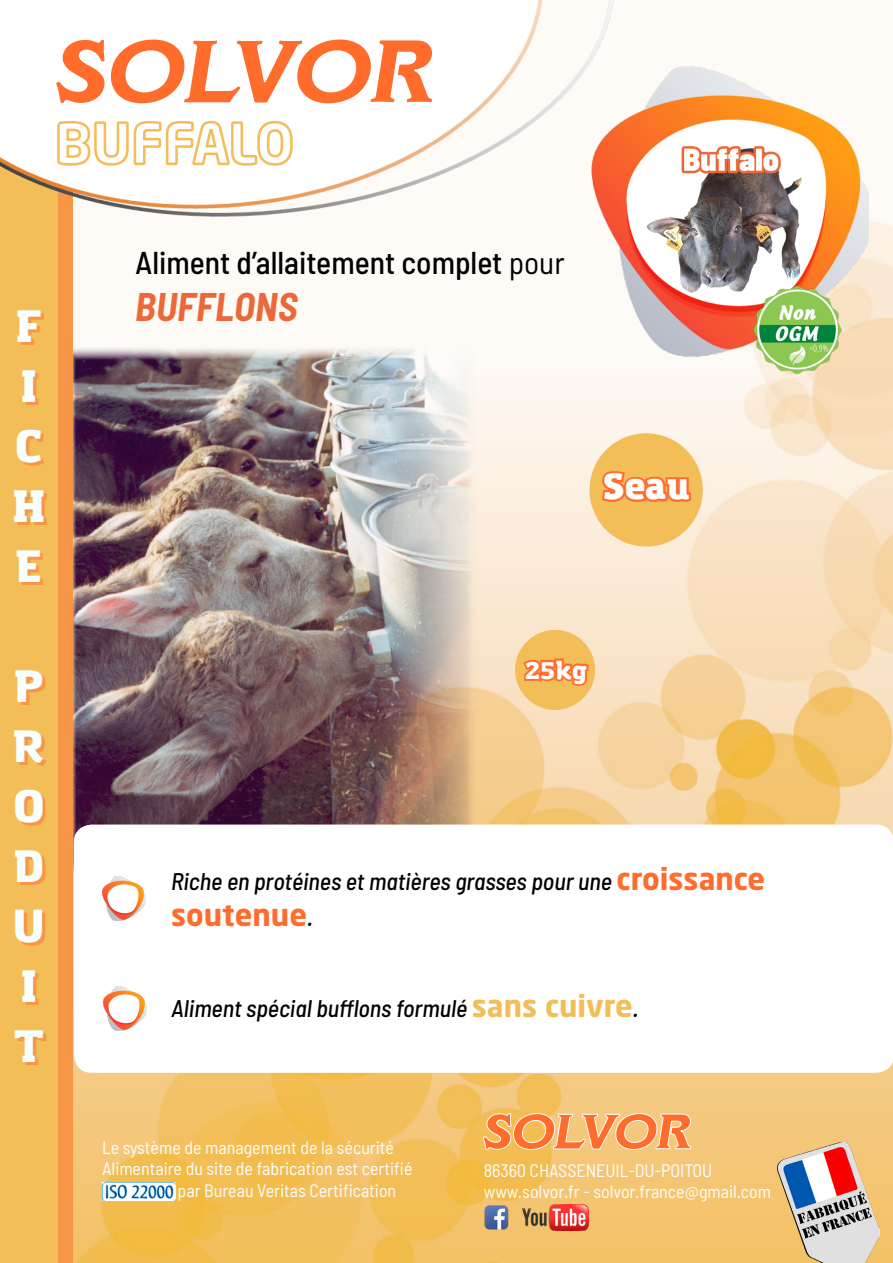
<style>
.page{position:relative;width:893px;height:1263px;background:#fff}
.page>*{position:absolute;margin:0;border:0;box-sizing:border-box;transform-origin:0 0}
.t1{font:900 45px/60px "Amazing Grotesk";color:#f7ffff}
.t2{font:italic 700 semi-condensed 39px "Barlow";letter-spacing:.01em;color:#ec6838}
.t3{font:900 36.15px "Amazing Grotesk";color:#fff}
.t4{font:500 semi-condensed 31.5px "Barlow";color:#000}
.t5{font:700 30px "Neo Sans Std";color:#ff6c2c}
.t6{font:italic 500 semi-condensed 24px "Barlow";color:#000}
.t7{font:900 23.85px "Amazing Grotesk";color:#fff}
.t8{font:semi-condensed 18px "Barlow";color:#fff}
.s1{font-weight:400}
.s2{font-family:"Neo Sans Std";font-weight:700;font-style:normal;font-stretch:normal;font-size:30px;color:#ff6c2c}
.s3{font-family:"Barlow";font-weight:500;font-style:italic;font-stretch:semi-condensed;font-size:24px;color:#000}
.s4{font-family:"Neo Sans Std";font-weight:700;font-style:normal;font-stretch:normal;font-size:30px;color:#f3be58}
</style>
<div class="page">
<img style="left:73px;top:191px;width:820px;height:1072px">
<img style="left:73px;top:345px;width:409px;height:535px">
<svg style="left:57px;top:217px;width:16px;height:1046px;fill:#f79647"></svg>
<div style="left:0;top:0;width:57px;height:1263px;background:#f3be58"></div>
<img style="left:777px;top:1143px;width:102px;height:120px">
<div style="left:516px;top:630px;width:78px;height:79px;background:#f3be58;border-radius:50%"></div>
<svg style="left:520px;top:658px;width:71px;height:157px"></svg>
<div style="left:590px;top:434px;width:112px;height:112px;background:#f3be58;border-radius:50%"></div>
<svg style="left:602px;top:471px;width:90px;height:31px"></svg>
<svg style="left:74px;top:824px;width:819px;height:249px"></svg>
<img style="left:103px;top:876px;width:43px;height:44px">
<img style="left:104px;top:986px;width:43px;height:45px">
<img style="left:102px;top:1182px;width:73px;height:18px">
<svg style="left:483px;top:1110px;width:209px;height:42px"></svg>
<img style="left:484px;top:1204px;width:27px;height:26px">
<img style="left:523px;top:1205px;width:65px;height:26px">
<img style="left:574px;top:65px;width:294px;height:317px">
<img style="left:752px;top:259px;width:93px;height:131px">
<img style="left:0;top:0;width:614px;height:217px">
<svg style="left:54px;top:35px;width:382px;height:74px"></svg>
<svg style="left:56px;top:120px;width:238px;height:47px"></svg>
<p class="t1" style="left:12px;top:297px;width:34px">F<br>I<br>C<br>H<br>E</p>
<p class="t1" style="left:13px;top:657px;width:33px">P<br>R<br>O<br>D<br>U<br>I<br>T</p>
<p class="t4" style="left:135px;top:243px;width:431px">Aliment d’allaitement complet <span class="s1">pour</span></p>
<p class="t2" style="left:135px;top:282px;width:164px">BUFFLONS</p>
<p class="t3" style="left:602px;top:463px;width:89px">Seau</p>
<p class="t7" style="left:524px;top:655px;width:64px">25kg</p>
<p class="t6" style="left:171px;top:866px;width:595px">Riche en protéines et matières grasses pour une <span class="s2">croissance</span></p>
<p class="t5" style="left:171px;top:896px;width:143px">soutenue<span class="s3">.</span></p>
<p class="t6" style="left:171px;top:993px;width:469px">Aliment spécial bufflons formulé <span class="s4">sans cuivre</span>.</p>
<p class="t8" style="left:102px;top:1136px;width:293px">Le système de management de la sécurité</p>
<p class="t8" style="left:102px;top:1157px;width:312px">Alimentaire du site de fabrication est certifié</p>
<p class="t8" style="left:178px;top:1179px;width:220px">par Bureau Veritas Certification</p>
<p class="t8" style="left:484px;top:1159px;width:230px">86360 CHASSENEUIL-DU-POITOU</p>
<p class="t8" style="left:484px;top:1181px;width:289px">www.solvor.fr - solvor.france@gmail.com</p>
</div>
